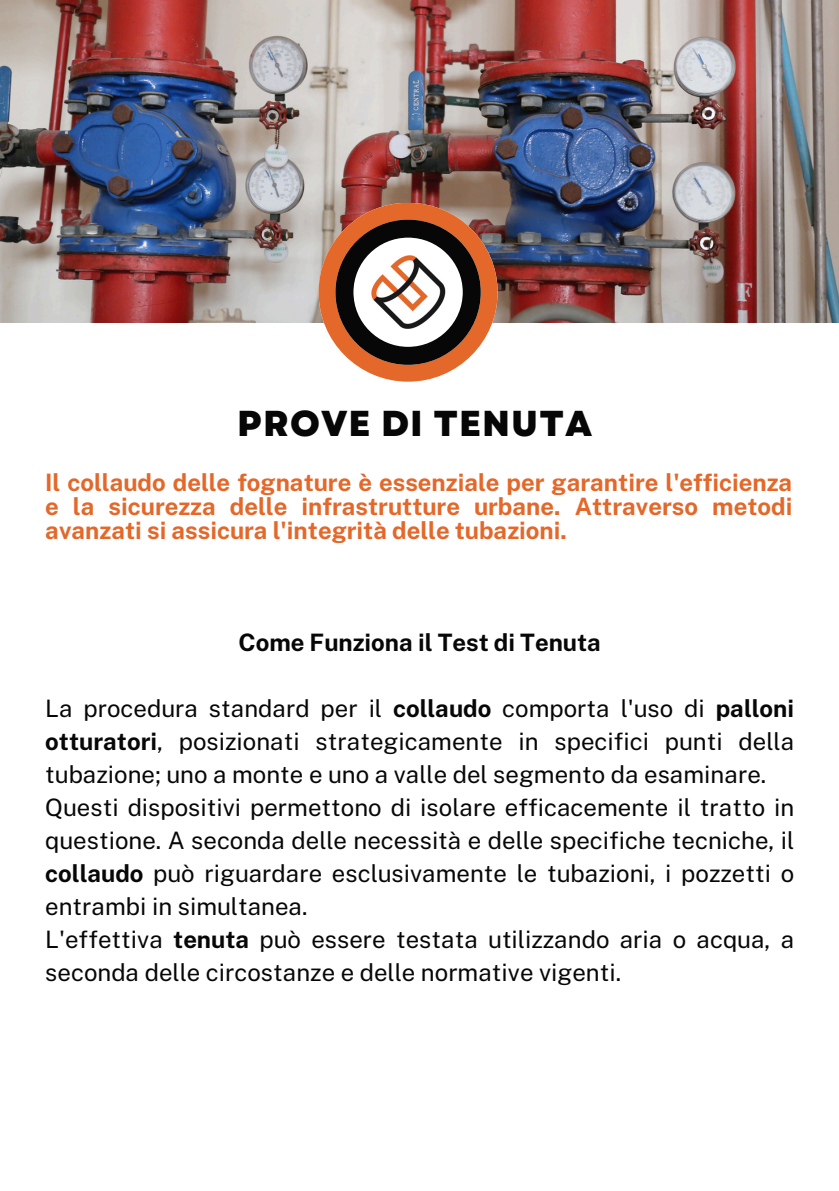
<style>
.page{position:relative;width:839px;height:1191px;background:#fff}
.page>*{position:absolute;margin:0;border:0;box-sizing:border-box;transform-origin:0 0}
.t1{font:800 36px "Garet";letter-spacing:.03em;color:#070707}
.t2{font:24px/33px "Public Sans";color:#070707;text-align:justify}
.t3{font:700 24px/24px "Public Sans";color:#e3682a;text-align:justify}
.t4{font:700 24px "Public Sans";color:#070707}
.s1{font-weight:700}
</style>
<div class="page">
<img style="left:0;top:0;width:838px;height:322px">
<svg style="left:318px;top:203px;width:179px;height:179px"></svg>
<img style="left:370px;top:255px;width:77px;height:75px">
<h1 class="t1" style="left:237px;top:397px;width:356px">PROVE DI TENUTA</h1>
<p class="t3" style="left:45px;top:470px;width:748px">Il collaudo delle fognature è essenziale per garantire l'efficienza e la sicurezza delle infrastrutture urbane. Attraverso metodi avanzati si assicura l'integrità delle tubazioni.</p>
<h2 class="t4" style="left:238px;top:628px;width:364px">Come Funziona il Test di Tenuta</h2>
<h2 class="t2" style="left:45px;top:692px;width:750px">La procedura standard per il <span class="s1">collaudo</span> comporta l'uso di <span class="s1">palloni otturatori</span>, posizionati strategicamente in specifici punti della tubazione; uno a monte e uno a valle del segmento da esaminare.</h2>
<p class="t2" style="left:45px;top:791px;width:750px">Questi dispositivi permettono di isolare efficacemente il tratto in questione. A seconda delle necessità e delle specifiche tecniche, il <span class="s1">collaudo</span> può riguardare esclusivamente le tubazioni, i pozzetti o entrambi in simultanea.</p>
<p class="t2" style="left:45px;top:923px;width:750px">L'effettiva <span class="s1">tenuta</span> può essere testata utilizzando aria o acqua, a seconda delle circostanze e delle normative vigenti.</p>
</div>
